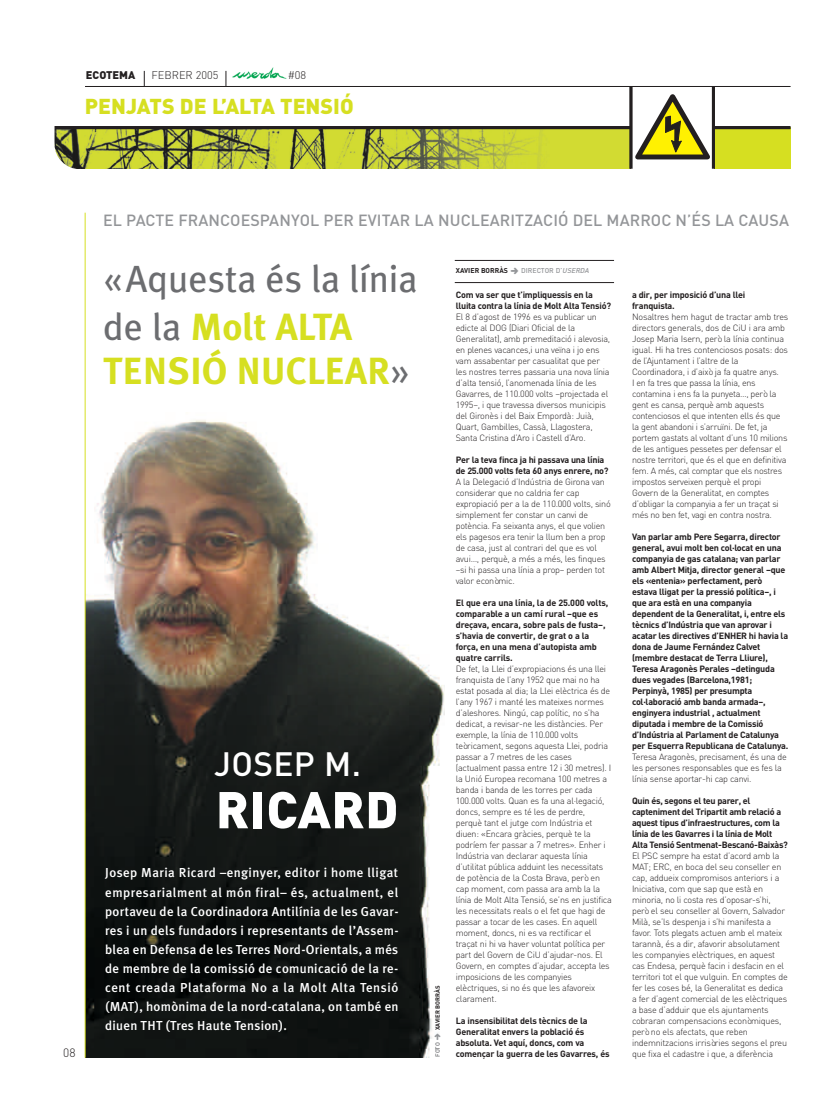
<style>
.page{position:relative;width:823px;height:1106px;background:#fff}
.page>*{position:absolute;margin:0;border:0;box-sizing:border-box;transform-origin:0 0}
.t1{font:900 50.9px "DIN";letter-spacing:.01em;color:#fff}
.t2{font:37.8px/48px "Meta Plus";color:#6c6d70}
.t3{font:700 37.8px "Meta Plus";color:#d6df21}
.t4{font:500 33.4px "DIN";letter-spacing:.01em;color:#fff}
.t5{font:900 21.3px "DIN";color:#d6df21}
.t6{font:500 16px "DIN";letter-spacing:.005em;color:#939598}
.t7{font:500 13px/19px "Meta Plus";letter-spacing:.02em;color:#fff;text-align:justify}
.t8{font:300 12px "DIN";color:#231f20}
.t9{font:300 11px "DIN";color:#231f20}
.t10{font:900 11px "DIN";color:#231f20}
.t11{font:300 9px/11px "DIN";letter-spacing:-.025em;color:#231f20}
.t12{font:700 9px/11px "DIN";letter-spacing:-.025em;color:#231f20}
.t13{font:500 7px "DIN";color:#939598}
.t14{font:700 7px "DIN";color:#231f20}
.t15{font:700 6px "DIN";color:#231f20}
.t16{font:500 6px "DIN";color:#6c6d70}
.s1{font-weight:700;color:#d6df21}
.s2{font-weight:400;color:#6c6d70}
.s3{font-style:italic}
</style>
<div class="page">
<img style="left:86px;top:420px;width:358px;height:637px">
<svg style="left:632px;top:87px;width:60px;height:37px"></svg>
<hr style="left:85px;top:86px;width:704px;height:1px;background:#231f20">
<img style="left:232px;top:67px;width:55px;height:12px">
<svg style="left:144px;top:71px;width:1px;height:15px"></svg>
<svg style="left:225px;top:71px;width:1px;height:15px"></svg>
<hr style="left:711px;top:87px;width:3px;height:82px;background:#231f20">
<hr style="left:629px;top:86px;width:3px;height:83px;background:#231f20">
<svg style="left:54px;top:124px;width:737px;height:45px;background:#adb243"></svg>
<hr style="left:454px;top:260px;width:159px;height:1px;background:#231f20">
<hr style="left:454px;top:282px;width:159px;height:1px;background:#231f20">
<hr style="left:85px;top:213px;width:1px;height:844px;background:#d6df21">
<svg style="left:434px;top:1033px;width:6px;height:6px"></svg>
<p class="t10" style="left:86px;top:67px;width:51px">ECOTEMA</p>
<p class="t9" style="left:151px;top:68px;width:69px">FEBRER 2005</p>
<h3 class="t5" style="left:85px;top:92px;width:270px">PENJATS DE L’ALTA TENSIÓ</h3>
<p class="t9" style="left:288px;top:68px;width:20px">#08</p>
<h3 class="t8" style="left:63px;top:1045px;width:14px">08</h3>
<h3 class="t6" style="left:103px;top:210px;width:687px">EL PACTE FRANCOESPANYOL PER EVITAR LA NUCLEARITZACIÓ DEL MARROC N’ÉS LA CAUSA</h3>
<h2 class="t2" style="left:103px;top:254px;width:316px">«Aquesta és la línia de la <span class="s1">Molt ALTA</span></h2>
<h2 class="t3" style="left:103px;top:348px;width:307px">TENSIÓ NUCLEAR<span class="s2">»</span></h2>
<h3 class="t4" style="left:214px;top:743px;width:148px">JOSEP M.</h3>
<h1 class="t1" style="left:216px;top:775px;width:184px">RICARD</h1>
<p class="t7" style="left:105px;top:863px;width:295px">Josep Maria Ricard –enginyer, editor i home lligat empresarialment al món firal– és, actualment, el portaveu de la Coordinadora Antilínia de les Gavar&shy;res i un dels fundadors i representants de l’Assem&shy;blea en Defensa de les Terres Nord-Orientals, a més de membre de la comissió de comunicació de la re&shy;cent creada Plataforma No a la Molt Alta Tensió (MAT), homònima de la nord-catalana, on també en diuen THT (Tres Haute Tension).</p>
<p class="t15" style="left:433px;top:1030px;width:46px;rotate:-90deg">XAVIER BORRÀS</p>
<p class="t16" style="left:433px;top:1056px;width:16px;rotate:-90deg">FOTO</p>
<p class="t14" style="left:455px;top:266px;width:54px">XAVIER BORRÀS</p>
<p class="t13" style="left:521px;top:266px;width:71px">DIRECTOR D’<span class="s3">USERDA</span></p>
<p class="t12" style="left:455px;top:289px;width:157px">Com va ser que t’impliquessis en la lluita contra la línia de Molt Alta Tensió?</p>
<p class="t11" style="left:455px;top:311px;width:156px">El 8 d’agost de 1996 es va publicar un edicte al DOG (Diari Oficial de la Generalitat), amb premeditació i alevosia, en plenes vacances,i una veïna i jo ens vam assabentar per casualitat que per les nostres terres passaria una nova línia d’alta tensió, l’anomenada línia de les Gavarres, de 110.000 volts –projectada el 1995–, i que travessa diversos municipis del Gironès i del Baix Empordà: Juià, Quart, Gambilles, Cassà, Llagostera, Santa Cristina d’Aro i Castell d’Aro.</p>
<p class="t12" style="left:455px;top:454px;width:154px">Per la teva finca ja hi passava una línia de 25.000 volts feta 60 anys enrere, no?</p>
<p class="t11" style="left:455px;top:476px;width:156px">A la Delegació d’Indústria de Girona van considerar que no caldria fer cap expropiació per a la de 110.000 volts, sinó simplement fer constar un canvi de potència. Fa seixanta anys, el que volien els pagesos era tenir la llum ben a prop de casa, just al contrari del que es vol avui…, perquè, a més a més, les finques –si hi passa una línia a prop– perden tot valor econòmic.</p>
<p class="t12" style="left:455px;top:597px;width:154px">El que era una línia, la de 25.000 volts, comparable a un camí rural –que es dreçava, encara, sobre pals de fusta–, s’havia de convertir, de grat o a la força, en una mena d’autopista amb quatre carrils.</p>
<p class="t11" style="left:455px;top:663px;width:157px">De fet, la Llei d’expropiacions és una llei franquista de l’any 1952 que mai no ha estat posada al dia; la Llei elèctrica és de l’any 1967 i manté les mateixes normes d’aleshores. Ningú, cap polític, no s’ha dedicat, a revisar-ne les distàncies. Per exemple, la línia de 110.000 volts teòricament, segons aquesta Llei, podria passar a 7 metres de les cases (actualment passa entre 12 i 30 metres). I la Unió Europea recomana 100 metres a banda i banda de les torres per cada 100.000 volts. Quan es fa una al·legació, doncs, sempre es té les de perdre, perquè tant el jutge com Indústria et diuen: «Encara gràcies, perquè te la podríem fer passar a 7 metres». Enher i Indústria van declarar aquesta línia d’utilitat pública adduint les necessitats de potència de la Costa Brava, però en cap moment, com passa ara amb la la línia de Molt Alta Tensió, se’ns en justifica les necessitats reals o el fet que hagi de passar a tocar de les cases. En aquell moment, doncs, ni es va rectificar el traçat ni hi va haver voluntat política per part del Govern de CiU d’ajudar-nos. El Govern, en comptes d’ajudar, accepta les imposicions de les companyies elèctriques, si no és que les afavoreix clarament.</p>
<p class="t12" style="left:455px;top:1015px;width:155px">La insensibilitat dels tècnics de la Generalitat envers la població és absoluta. Vet aquí, doncs, com va començar la guerra de les Gavarres, és</p>
<p class="t12" style="left:631px;top:289px;width:115px">a dir, per imposició d’una llei franquista.</p>
<p class="t11" style="left:631px;top:311px;width:158px">Nosaltres hem hagut de tractar amb tres directors generals, dos de CiU i ara amb Josep Maria Isern, però la línia continua igual. Hi ha tres contenciosos posats: dos de l’Ajuntament i l’altre de la Coordinadora, i d’això ja fa quatre anys.<br>I en fa tres que passa la línia, ens contamina i ens fa la punyeta…, però la gent es cansa, perquè amb aquests contenciosos el que intenten ells és que la gent abandoni i s’arruïni. De fet, ja portem gastats al voltant d’uns 10 milions de les antigues pessetes per defensar el nostre territori, que és el que en definitiva fem. A més, cal comptar que els nostres impostos serveixen perquè el propi Govern de la Generalitat, en comptes d’obligar la companyia a fer un traçat si més no ben fet, vagi en contra nostra.</p>
<p class="t12" style="left:631px;top:531px;width:158px">Van parlar amb Pere Segarra, director general, avui molt ben col·locat en una companyia de gas catalana; van parlar amb Albert Mitja, director general –que els «entenia» perfectament, però estava lligat per la pressió política–, i que ara està en una companyia dependent de la Generalitat, i, entre els tècnics d’Indústria que van aprovar i acatar les directives d’ENHER hi havia la dona de Jaume Fernández Calvet (membre destacat de Terra Lliure), Teresa Aragonès Perales –detinguda dues vegades (Barcelona,1981; Perpinyà, 1985) per presumpta col·laboració amb banda armada–, enginyera industrial , actualment diputada i membre de la Comissió d’Indústria al Parlament de Catalunya per Esquerra Republicana de Catalunya.</p>
<p class="t11" style="left:631px;top:751px;width:156px">Teresa Aragonès, precisament, és una de les persones responsables que es fes la línia sense aportar-hi cap canvi.</p>
<p class="t12" style="left:631px;top:795px;width:157px">Quin és, segons el teu parer, el capteniment del Tripartit amb relació a aquest tipus d’infraestructures, com la línia de les Gavarres i la línia de Molt Alta Tensió Sentmenat-Bescanó-Baixàs?</p>
<p class="t11" style="left:631px;top:850px;width:157px">El PSC sempre ha estat d’acord amb la MAT; ERC, en boca del seu conseller en cap, addueix compromisos anteriors i a Iniciativa, com que sap que està en minoria, no li costa res d’oposar-s’hi, però el seu conseller al Govern, Salvador Milà, se’ls despenja i s’hi manifesta a favor. Tots plegats actuen amb el mateix tarannà, és a dir, afavorir absolutament les companyies elèctriques, en aquest cas Endesa, perquè facin i desfacin en el territori tot el que vulguin. En comptes de fer les coses bé, la Generalitat es dedica a fer d’agent comercial de les elèctriques a base d’adduir que els ajuntaments cobraran compensacions econòmiques, però no els afectats, que reben indemnitzacions irrisòries segons el preu que fixa el cadastre i que, a diferència</p>
</div>
